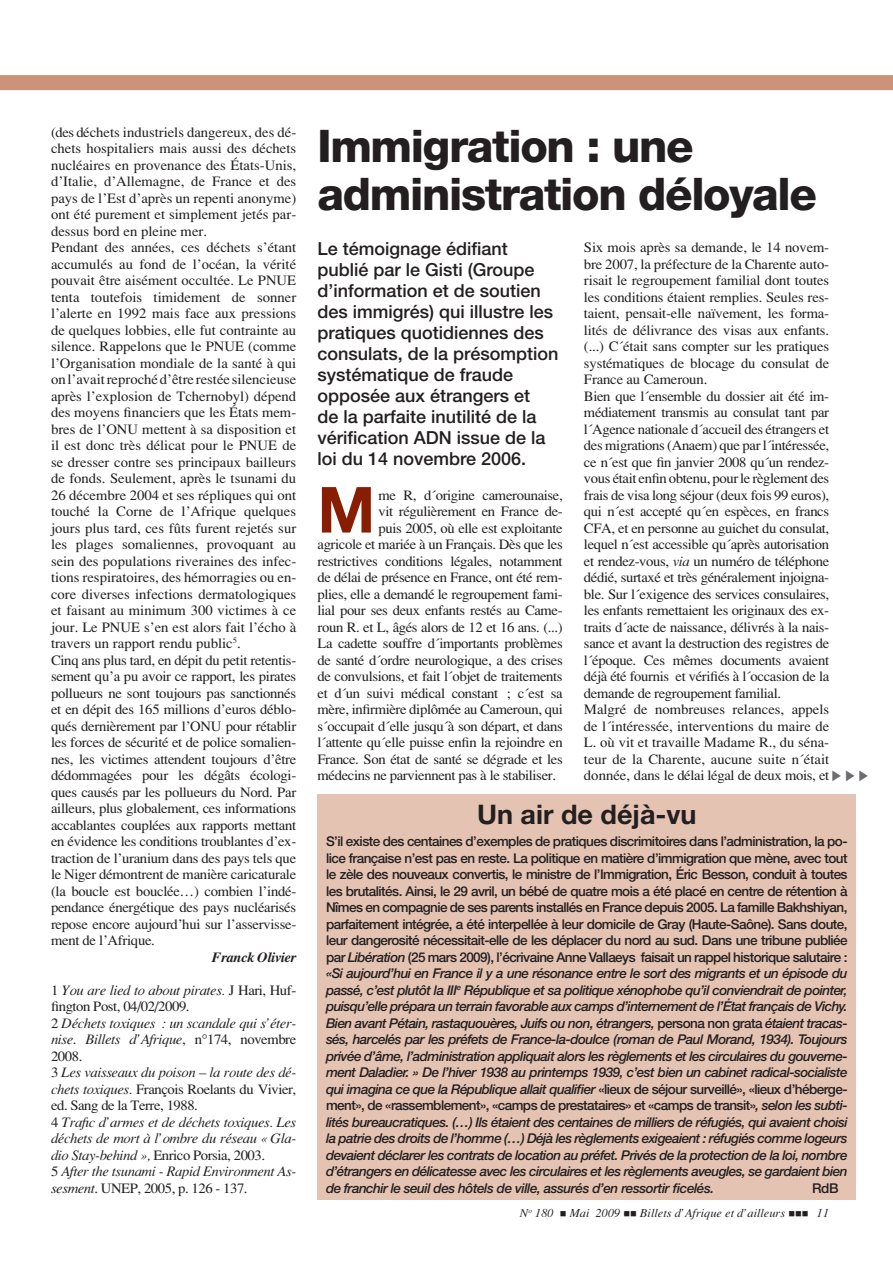
<style>
.page{position:relative;width:893px;height:1263px;background:#fff}
.page>*{position:absolute;margin:0;border:0;box-sizing:border-box;transform-origin:0 0}
.t1{font:700 63.6px "Helvetica Neue";color:#891d02}
.t2{font:800 45px/48px "Helvetica Neue";letter-spacing:-.03em;color:#231f20}
.t3{font:700 27px "Helvetica Neue";color:#231f20}
.t4{font:500 18px/21px "Helvetica Neue";color:#231f20}
.t5{font:14.25px/16.5px "Tim Roma Fine";letter-spacing:-.02em;color:#231f20}
.t6{font:14.25px/16.5px "Tim Roma Fine";color:#231f20}
.t7{font:14.25px/16.5px "Tim Ital Fine";letter-spacing:-.03em;color:#231f20}
.t8{font:14.25px "Tim Boit Fine";letter-spacing:-.03em;color:#231f20}
.t9{font:italic 500 13.5px/16.5px "Helvetica Neue";letter-spacing:-.03em;color:#231f20;text-align:justify}
.t10{font:500 13.5px "Helvetica Neue";color:#231f20}
.t11{font:12px "Tim Ital Fine";color:#231f20}
.s1{font-family:"Tim Roma Fine"}
.s2{font-family:"Tim Ital Fine"}
.s3{font-style:normal}
</style>
<div class="page">
<div style="left:0;top:75px;width:893px;height:15px;background:#cd927a"></div>
<div style="left:317px;top:794px;width:539px;height:405px;background:#e5c3b2"></div>
<p class="t6" style="left:51px;top:123px;width:247px">(des déchets industriels dangereux, des dé&shy;chets hospitaliers mais aussi des déchets nucléaires en provenance des États-Unis, d’Italie, d’Allemagne, de France et des pays de l’Est d’après un repenti anonyme) ont été purement et simplement jetés par&shy;dessus bord en pleine mer.<br>Pendant des années, ces déchets s’étant accumulés au fond de l’océan, la vérité pouvait être aisément occultée. Le PNUE tenta toutefois timidement de sonner l’alerte en 1992 mais face aux pressions de quelques lobbies, elle fut contrainte au silence. Rappelons que le PNUE (comme l’Organisation mondiale de la santé à qui on l’avait reproché d’être restée silencieuse après l’explosion de Tchernobyl) dépend des moyens financiers que les États mem&shy;bres de l’ONU mettent à sa disposition et il est donc très délicat pour le PNUE de se dresser contre ses principaux bailleurs de fonds. Seulement, après le tsunami du 26 décembre 2004 et ses répliques qui ont touché la Corne de l’Afrique quelques jours plus tard, ces fûts furent rejetés sur les plages somaliennes, provoquant au sein des populations riveraines des infec&shy;tions respiratoires, des hémorragies ou en&shy;core diverses infections dermatologiques et faisant au minimum 300 victimes à ce jour. Le PNUE s’en est alors fait l’écho à travers un rapport rendu public<sup>5</sup>.<br>Cinq ans plus tard, en dépit du petit retentis&shy;sement qu’a pu avoir ce rapport, les pirates pollueurs ne sont toujours pas sanctionnés et en dépit des 165 millions d’euros déblo&shy;qués dernièrement par l’ONU pour rétablir les forces de sécurité et de police somalien&shy;nes, les victimes attendent toujours d’être dédommagées pour les dégâts écologi&shy;ques causés par les pollueurs du Nord. Par ailleurs, plus globalement, ces informations accablantes couplées aux rapports mettant en évidence les conditions troublantes d’ex&shy;traction de l’uranium dans des pays tels que le Niger démontrent de manière caricaturale (la boucle est bouclée…) combien l’indé&shy;pendance énergétique des pays nucléarisés repose encore aujourd’hui sur l’asservisse&shy;ment de l’Afrique.</p>
<p class="t8" style="left:212px;top:949px;width:86px">Franck Olivier</p>
<p class="t7" style="left:51px;top:981px;width:247px"><span class="s1">1</span> You are lied to about pirates. <span class="s1">J Hari, Huf-</span></p>
<p class="t5" style="left:51px;top:998px;width:140px">fington Post, 04/02/2009.</p>
<p class="t7" style="left:51px;top:1014px;width:247px"><span class="s1">2</span> Déchets toxiques : un scandale qui s’éter&shy;nise<span class="s1">.</span> Billets d’Afrique<span class="s1">, n°174, novembre</span></p>
<p class="t5" style="left:51px;top:1047px;width:33px">2008.</p>
<p class="t7" style="left:51px;top:1064px;width:247px"><span class="s1">3</span> Les vaisseaux du poison – la route des dé-</p>
<p class="t5" style="left:51px;top:1080px;width:247px"><span class="s2">chets toxiques.</span> François Roelants du Vivier, ed. Sang de la Terre, 1988.</p>
<p class="t7" style="left:51px;top:1113px;width:247px"><span class="s1">4</span> Trafic d’armes et de déchets toxiques. Les déchets de mort à l’ombre du réseau «Gla-</p>
<p class="t5" style="left:51px;top:1146px;width:216px"><span class="s2">dio Stay-behind»,</span> Enrico Porsia, 2003.</p>
<p class="t7" style="left:51px;top:1163px;width:247px"><span class="s1">5</span> After the tsunami - Rapid Environment As-</p>
<p class="t5" style="left:51px;top:1179px;width:198px"><span class="s2">sesment</span>. UNEP, 2005, p. 126 - 137.</p>
<h2 class="t2" style="left:317px;top:122px;width:501px">Immigration : une administration déloyale</h2>
<p class="t4" style="left:317px;top:237px;width:243px">Le témoignage édifiant publié par le Gisti (Groupe d’information et de soutien des immigrés) qui illustre les pratiques quotidiennes des consulats, de la présomption systématique de fraude opposée aux étrangers et<br>de la parfaite inutilité de la vérification ADN issue de la loi du 14 novembre 2006.</p>
<h1 class="t1" style="left:317px;top:470px;width:59px">M</h1>
<p class="t5" style="left:378px;top:486px;width:186px">me R, d´origine camerounaise,</p>
<p class="t5" style="left:378px;top:503px;width:186px">vit régulièrement en France de-</p>
<p class="t5" style="left:378px;top:519px;width:186px">puis 2005, où elle est exploitante</p>
<p class="t5" style="left:317px;top:536px;width:247px">agricole et mariée à un Français. Dès que les</p>
<p class="t5" style="left:317px;top:552px;width:247px">restrictives conditions légales, notamment</p>
<p class="t5" style="left:317px;top:569px;width:247px">de délai de présence en France, ont été rem-</p>
<p class="t5" style="left:317px;top:585px;width:247px">plies, elle a demandé le regroupement fami-</p>
<p class="t5" style="left:317px;top:602px;width:247px">lial pour ses deux enfants restés au Came-</p>
<p class="t5" style="left:317px;top:618px;width:247px">roun R. et L, âgés alors de 12 et 16 ans. (...)</p>
<p class="t5" style="left:317px;top:635px;width:247px">La cadette souffre d´importants problèmes</p>
<p class="t5" style="left:317px;top:651px;width:247px">de santé d´ordre neurologique, a des crises</p>
<p class="t5" style="left:317px;top:668px;width:247px">de convulsions, et fait l´objet de traitements</p>
<p class="t5" style="left:317px;top:684px;width:247px">et d´un suivi médical constant ; c´est sa</p>
<p class="t5" style="left:317px;top:701px;width:247px">mère, infirmière diplômée au Cameroun, qui</p>
<p class="t5" style="left:317px;top:717px;width:247px">s´occupait d´elle jusqu´à son départ, et dans</p>
<p class="t5" style="left:317px;top:734px;width:247px">l´attente qu´elle puisse enfin la rejoindre en</p>
<p class="t5" style="left:317px;top:750px;width:247px">France. Son état de santé se dégrade et les</p>
<p class="t5" style="left:317px;top:767px;width:240px">médecins ne parviennent pas à le stabiliser.</p>
<p class="t5" style="left:584px;top:239px;width:247px">Six mois après sa demande, le 14 novem&shy;bre 2007, la préfecture de la Charente auto&shy;risait le regroupement familial dont toutes les conditions étaient remplies. Seules res&shy;taient, pensait-elle naïvement, les forma&shy;lités de délivrance des visas aux enfants. (...) C´était sans compter sur les pratiques systématiques de blocage du consulat de France au Cameroun.<br>Bien que l´ensemble du dossier ait été im&shy;médiatement transmis au consulat tant par l´Agence nationale d´accueil des étrangers et des migrations (Anaem) que par l´intéressée, ce n´est que fin janvier 2008 qu´un rendez&shy;vous était enfin obtenu, pour le règlement des frais de visa long séjour (deux fois 99 euros), qui n´est accepté qu´en espèces, en francs CFA, et en personne au guichet du consulat, lequel n´est accessible qu´après autorisation et rendez-vous, <span class="s2">via</span> un numéro de téléphone dédié, surtaxé et très généralement injoigna&shy;ble. Sur l´exigence des services consulaires, les enfants remettaient les originaux des ex&shy;traits d´acte de naissance, délivrés à la nais&shy;sance et avant la destruction des registres de l´époque. Ces mêmes documents avaient déjà été fournis et vérifiés à l´occasion de la demande de regroupement familial.<br>Malgré de nombreuses relances, appels de l´intéressée, interventions du maire de L. où vit et travaille Madame R., du séna&shy;teur de la Charente, aucune suite n´était donnée, dans le délai légal de deux mois, et</p>
<h3 class="t3" style="left:477px;top:797px;width:221px">Un air de déjà-vu</h3>
<p class="t9" style="left:326px;top:833px;width:523px"><span class="s3">S’il existe des centaines d’exemples de pratiques discrimitoires dans l’administration, la po&shy;lice française n’est pas en reste. La politique en matière d’immigration que mène, avec tout le zèle des nouveaux convertis, le ministre de l’Immigration, Éric Besson, conduit à toutes les brutalités. Ainsi, le 29 avril, un bébé de quatre mois a été placé en centre de rétention à Nîmes en compagnie de ses parents installés en France depuis 2005. La famille Bakhshiyan, parfaitement intégrée, a été interpellée à leur domicile de Gray (Haute-Saône). Sans doute, leur dangerosité nécessitait-elle de les déplacer du nord au sud. Dans une tribune publiée par</span> Libération <span class="s3">(25 mars 2009), l’écrivaine Anne Vallaeys faisait un rappel historique salutaire : </span>«Si aujourd’hui en France il y a une résonance entre le sort des migrants et un épisode du passé, c’est plutôt la III<sup>e</sup> République et sa politique xénophobe qu’il conviendrait de pointer, puisqu’elle prépara un terrain favorable aux camps d’internement de l’État français de Vichy.<br>Bien avant Pétain, rastaquouères, Juifs ou non, étrangers, <span class="s3">persona non grata</span> étaient tracas&shy;sés, harcelés par les préfets de France-la-doulce (roman de Paul Morand, 1934). Toujours privée d’âme, l’administration appliquait alors les règlements et les circulaires du gouverne&shy;ment Daladier. » De l’hiver 1938 au printemps 1939, c’est bien un cabinet radical-socialiste qui imagina ce que la République allait qualifier <span class="s3">«lieux de séjour surveillé», «lieux d’héberge&shy;ment», de «rassemblement», «camps de prestataires» et «camps de transit»</span>, selon les subti&shy;lités bureaucratiques. (…) Ils étaient des centaines de milliers de réfugiés, qui avaient choisi la patrie des droits de l’homme (…) Déjà les règlements exigeaient : réfugiés comme logeurs devaient déclarer les contrats de location au préfet. Privés de la protection de la loi, nombre d’étrangers en délicatesse avec les circulaires et les règlements aveugles, se gardaient bien de franchir le seuil des hôtels de ville, assurés d’en ressortir ficelés.</p>
<p class="t10" style="left:812px;top:1180px;width:28px">RdB</p>
<p class="t11" style="left:520px;top:1206px;width:310px">N<sup>o</sup> 180 ■ Mai 2009 ■■ Billets d’Afrique et d’ailleurs ■■■ 11</p>
</div>
